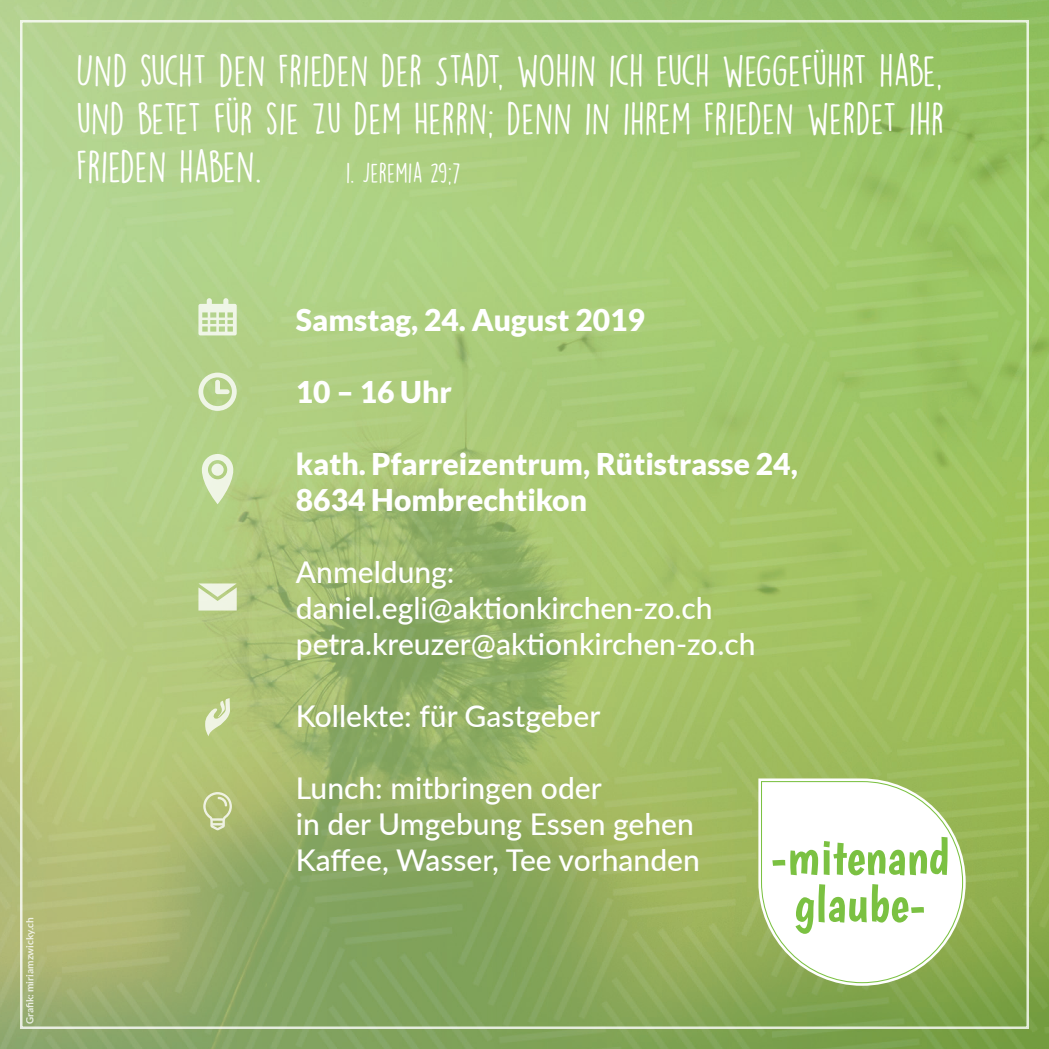
<style>
.page{position:relative;width:1049px;height:1049px;background:#fff}
.page>*{position:absolute;margin:0;border:0;box-sizing:border-box;transform-origin:0 0}
.t1{font:40px/48px "DK Lemon Yellow Sun";color:#fff;text-align:justify}
.t2{font:500 30px/36px "Lato";color:#fff}
.t3{font:900 30px/36px "Lato";color:#fff}
.t4{font:25px "DK Lemon Yellow Sun";color:#fff}
.t5{font:700 10px "Lato";color:#fff}
</style>
<div class="page">
<img style="left:0;top:0;width:1049px;height:1049px">
<svg style="left:198px;top:298px;width:39px;height:37px"></svg>
<svg style="left:198px;top:373px;width:39px;height:37px"></svg>
<svg style="left:202px;top:454px;width:31px;height:50px;background:#d6e6bd"></svg>
<svg style="left:198px;top:583px;width:39px;height:27px"></svg>
<svg style="left:205px;top:698px;width:25px;height:38px"></svg>
<svg style="left:203px;top:792px;width:29px;height:38px"></svg>
<svg style="left:758px;top:778px;width:208px;height:208px"></svg>
<h1 class="t1" style="left:76px;top:47px;width:870px">UND SUCHT DEN FRIEDEN DER STADT, WOHIN ICH EUCH WEGGEFÜHRT HABE, UND BETET FÜR SIE ZU DEM HERRN; DENN IN IHREM FRIEDEN WERDET IHR FRIEDEN HABEN.</h1>
<p class="t4" style="left:346px;top:158px;width:116px">1. JEREMIA 29;7</p>
<p class="t5" style="left:24px;top:1024px;width:109px;rotate:-90deg">Grafik: miriamzwicky.ch</p>
<p class="t3" style="left:296px;top:301px;width:351px">Samstag, 24. August 2019</p>
<p class="t3" style="left:296px;top:373px;width:157px">10 – 16 Uhr</p>
<p class="t3" style="left:296px;top:445px;width:503px">kath. Pfarreizentrum, Rütistrasse 24,<br>8634 Hombrechtikon</p>
<p class="t2" style="left:296px;top:552px;width:461px">Anmeldung: daniel.egli@aktionkirchen-zo.ch petra.kreuzer@aktionkirchen-zo.ch</p>
<p class="t2" style="left:296px;top:696px;width:306px">Kollekte: für Gastgeber</p>
<p class="t2" style="left:296px;top:768px;width:405px">Lunch: mitbringen oder<br>in der Umgebung Essen gehen<br>Kaffee, Wasser, Tee vorhanden</p>
</div>
